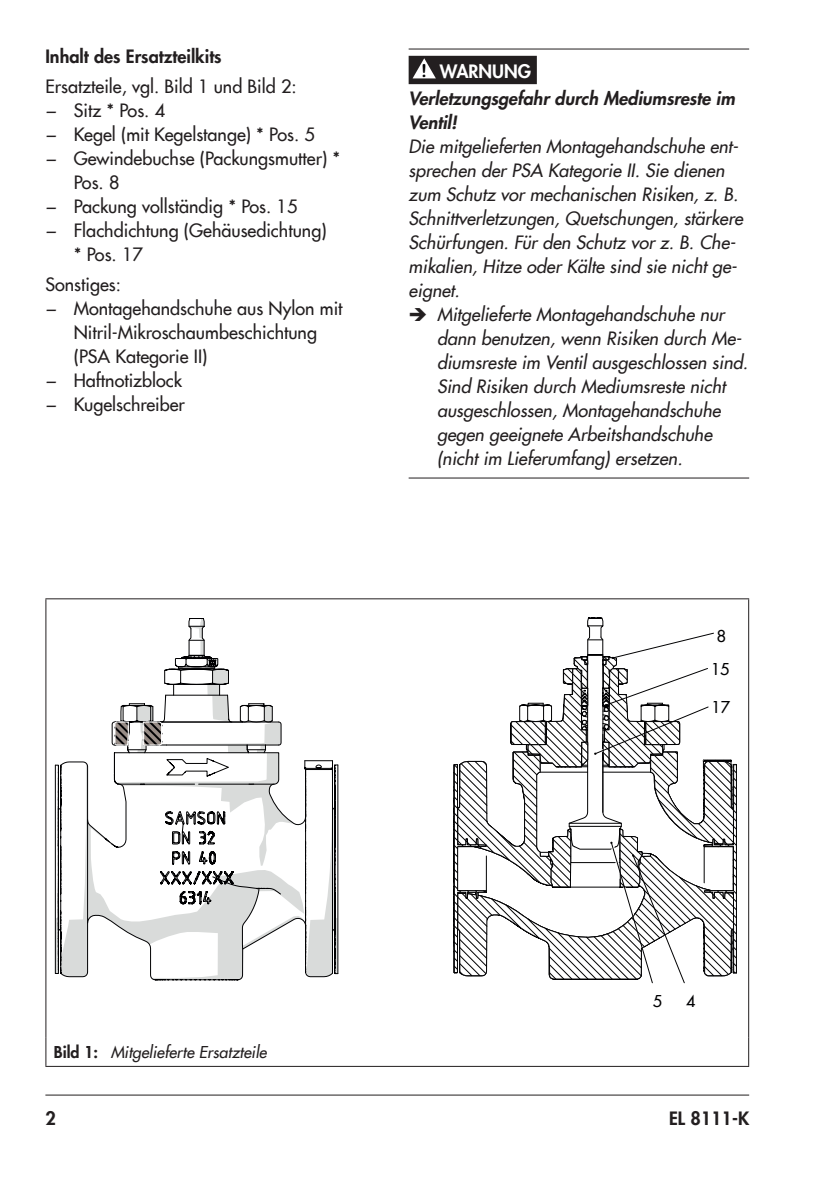
<style>
.page{position:relative;width:840px;height:1191px;background:#fff}
.page>*{position:absolute;margin:0;border:0;box-sizing:border-box;transform-origin:0 0}
.t1{font:italic 500 18px/24px "Futura Com";color:#231f20}
.t2{font:500 18px "Futura Com";color:#231f20}
.t3{font:italic 800 18px/24px "Futura Com";color:#231f20}
.t4{font:800 18px "Futura Com";color:#231f20}
.t5{font:800 18px "Futura Com";color:#fff}
.t6{font:italic 500 16px "Futura Com";color:#231f20}
.t7{font:500 16px/33.2px "Futura Com";color:#000002;text-align:center}
.s1{font-style:italic}
.s2{font-family:"Arial Rounded MT Bold";font-weight:400;color:#000002}
.s3{font-weight:800;font-style:normal}
</style>
<div class="page">
<hr style="left:45px;top:1094px;width:703px;height:1px;background:#231f20">
<hr style="left:408px;top:49px;width:340px;height:1px;background:#231f20">
<hr style="left:408px;top:477px;width:340px;height:1px;background:#231f20">
<div style="left:408px;top:56px;width:128px;height:28px;background:#231f20"></div>
<svg style="left:413px;top:58px;width:22px;height:20px"></svg>
<hr style="left:45px;top:598px;width:703px;height:1px;background:#231f20">
<hr style="left:45px;top:599px;width:1px;height:438px;background:#231f20">
<hr style="left:747px;top:599px;width:1px;height:438px;background:#231f20">
<svg style="left:45px;top:1037px;width:1px;height:28px"></svg>
<hr style="left:45px;top:1065px;width:703px;height:1px;background:#231f20">
<svg style="left:457px;top:760px;width:50px;height:217px"></svg>
<svg style="left:453px;top:763px;width:34px;height:210px"></svg>
<svg style="left:507px;top:617px;width:230px;height:366px"></svg>
<svg style="left:54px;top:764px;width:3px;height:210px"></svg>
<svg style="left:57px;top:761px;width:279px;height:220px"></svg>
<svg style="left:111px;top:618px;width:227px;height:356px"></svg>
<p class="t4" style="left:45px;top:43px;width:178px">Inhalt des Ersatzteilkits</p>
<p class="t2" style="left:45px;top:73px;width:252px">Ersatzteile, vgl. Bild 1 und Bild 2:</p>
<p class="t2" style="left:45px;top:97px;width:121px"><span class="s1">−</span> Sitz * Pos. 4</p>
<p class="t2" style="left:45px;top:121px;width:271px"><span class="s1">−</span> Kegel (mit Kegelstange) * Pos. 5</p>
<p class="t2" style="left:45px;top:145px;width:296px"><span class="s1">−</span> Gewindebuchse (Packungsmutter) *</p>
<p class="t2" style="left:74px;top:169px;width:47px">Pos. 8</p>
<p class="t2" style="left:45px;top:193px;width:253px"><span class="s1">−</span> Packung vollständig * Pos. 15</p>
<p class="t2" style="left:45px;top:217px;width:282px"><span class="s1">−</span> Flachdichtung (Gehäusedichtung)</p>
<p class="t2" style="left:74px;top:241px;width:70px">* Pos. 17</p>
<p class="t2" style="left:45px;top:271px;width:77px">Sonstiges:</p>
<p class="t2" style="left:45px;top:295px;width:298px"><span class="s1">−</span> Montagehandschuhe aus Nylon mit</p>
<p class="t2" style="left:74px;top:319px;width:245px">Nitril-Mikroschaumbeschichtung</p>
<p class="t2" style="left:74px;top:343px;width:135px">(PSA Kategorie II)</p>
<p class="t2" style="left:45px;top:367px;width:138px"><span class="s1">−</span> Haftnotizblock</p>
<p class="t2" style="left:45px;top:391px;width:141px"><span class="s1">−</span> Kugelschreiber</p>
<p class="t5" style="left:421px;top:58px;width:111px"><span class="s2">!</span> WARNUNG</p>
<p class="t3" style="left:408px;top:86px;width:327px">Verletzungsgefahr durch Mediumsreste im<br>Ventil!</p>
<p class="t1" style="left:408px;top:134px;width:335px">Die mitgelieferten Montagehandschuhe ent&shy;sprechen der PSA Kategorie II. Sie dienen zum Schutz vor mechanischen Risiken, z. B.<br>Schnittverletzungen, Quetschungen, stärkere Schürfungen. Für den Schutz vor z. B. Che&shy;mikalien, Hitze oder Kälte sind sie nicht ge&shy;eignet.</p>
<p class="t1" style="left:437px;top:302px;width:312px">Mitgelieferte Montagehandschuhe nur dann benutzen, wenn Risiken durch Me&shy;diumsreste im Ventil ausgeschlossen sind.<br>Sind Risiken durch Mediumsreste nicht ausgeschlossen, Montagehandschuhe gegen geeignete Arbeitshandschuhe (nicht im Lieferumfang) ersetzen.</p>
<p class="t7" style="left:710px;top:618px;width:20px">8<br>15</p>
<p class="t7" style="left:711px;top:689px;width:20px">17</p>
<p class="t6" style="left:54px;top:1040px;width:214px"><span class="s3">Bild 1:</span> Mitgelieferte Ersatzteile</p>
<p class="t7" style="left:652px;top:983px;width:11px">5</p>
<p class="t7" style="left:685px;top:983px;width:11px">4</p>
<p class="t4" style="left:45px;top:1104px;width:12px">2</p>
<p class="t4" style="left:668px;top:1104px;width:81px">EL 8111-K</p>
</div>
